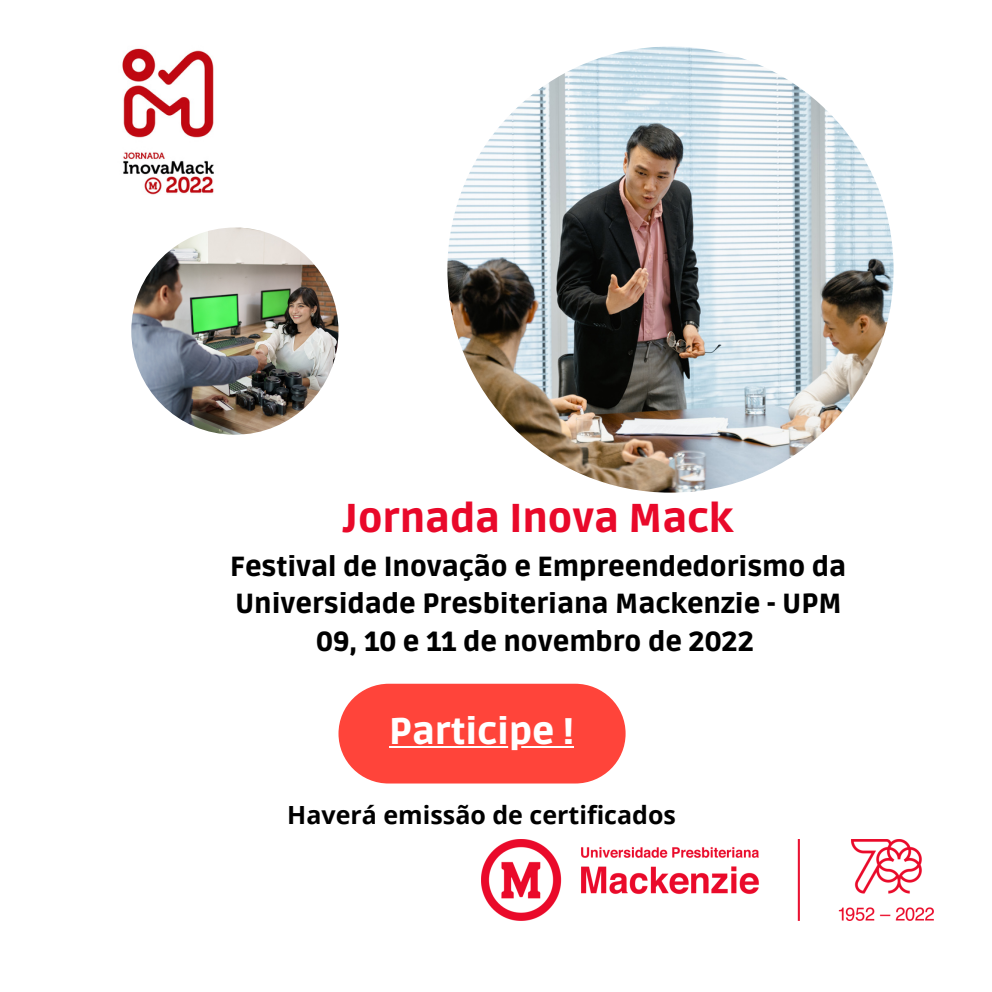
<style>
.page{position:relative;width:992px;height:992px;background:#fff}
.page>*{position:absolute;margin:0;border:0;box-sizing:border-box;transform-origin:0 0}
.t1{font:900 40px "Ruda";color:#e9092a}
.t2{font:900 36.75px "Ruda";color:#fff}
.t3{font:900 27.5px/37.5px "Ruda";color:#000;text-align:center}
.t4{font:700 25px "Open Sans";color:#000}
</style>
<div class="page">
<img style="left:122px;top:48px;width:92px;height:147px">
<img style="left:482px;top:840px;width:452px;height:80px">
<img style="left:447px;top:46px;width:446px;height:447px;border-radius:50%">
<img style="left:131px;top:227px;width:207px;height:208px;border-radius:50%">
<div style="left:338px;top:684px;width:288px;height:100px;background:#ff443a;border-radius:50px"></div>
<hr style="left:389px;top:746px;width:185px;height:2px;background:#fff">
<h1 class="t1" style="left:344px;top:495px;width:391px">Jornada Inova Mack</h1>
<p class="t3" style="left:230px;top:548px;width:618px">Festival de Inovação e Empreendedorismo da<br>Universidade Presbiteriana Mackenzie - UPM<br>09, 10 e 11 de novembro de 2022</p>
<h2 class="t2" style="left:389px;top:710px;width:186px">Participe !</h2>
<p class="t4" style="left:287px;top:797px;width:390px">Haverá emissão de certificados</p>
</div>
